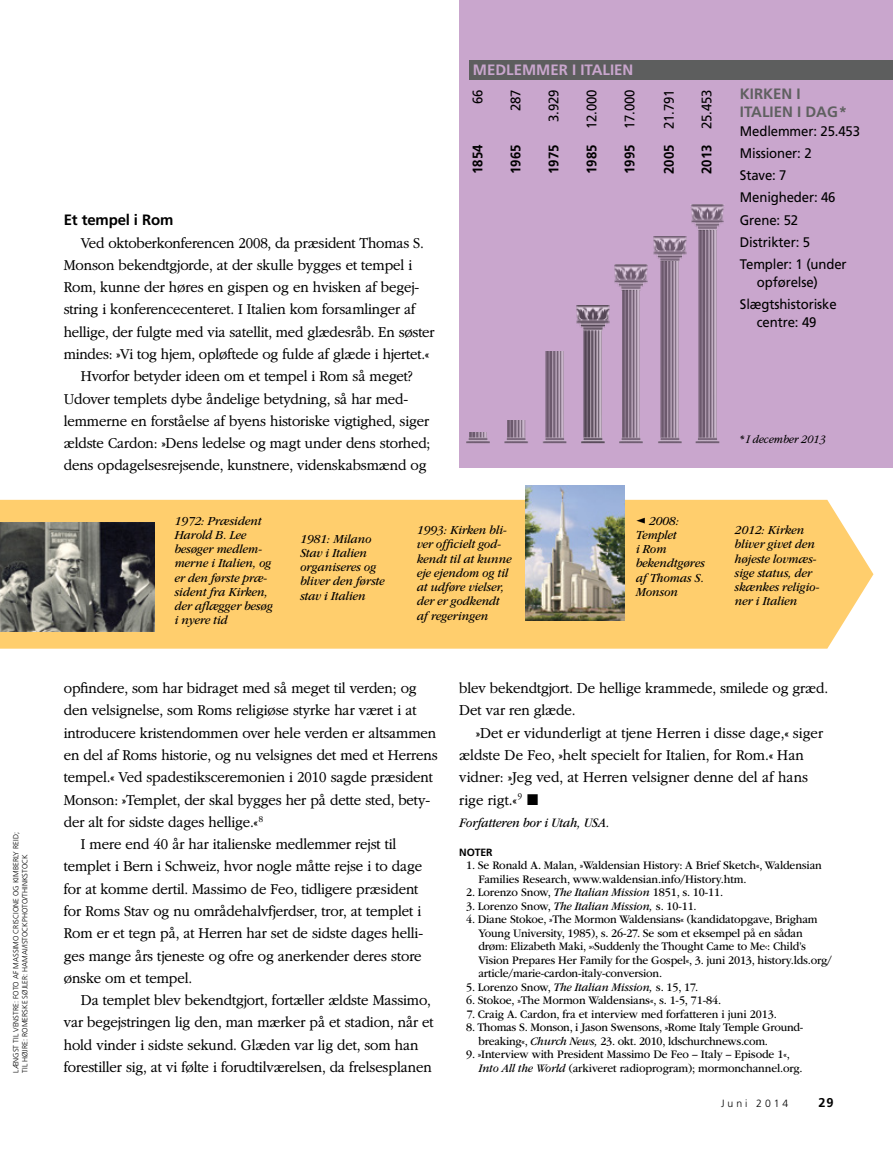
<style>
.page{position:relative;width:893px;height:1161px;background:#fff}
.page>*{position:absolute;margin:0;border:0;box-sizing:border-box;transform-origin:0 0}
.ARTCL_para{font:300 15.75px/22.2px "Garamondlds Lat Plus";letter-spacing:-.01em;color:#000;scale:.95 1}
.SIDE_title_SMALL{font:700 15px/18px "Frutigerlds Lat";color:#5f6060}
.SIDE_title_Small_BAR{font:700 15px "Frutigerlds Lat";color:#c9a6cd}
.t1{font:700 15px "Frutigerlds Lat";letter-spacing:-.01em;color:#000}
.SIDE_para_SMALL{font:13.8px/18px "Frutigerlds Lat";letter-spacing:-.01em;color:#000;scale:.95 1}
.TBLDATA_para{font:13.8px "Frutigerlds Lat";letter-spacing:-.01em;color:#000;scale:.95 1}
.TBLDATA_parabold{font:700 13.8px "Frutigerlds Lat";letter-spacing:-.01em;color:#000;scale:.95 1}
.SIDE_title_SMALL-2{font:13.8px "Frutigerlds Lat";letter-spacing:-.01em;color:#000;scale:.95 1}
.Bio_para{font:italic 13.5px "Garamondlds Lat";letter-spacing:-.01em;color:#000;scale:.92 1}
.SIDE-LISTnoMRk-1_par{font:italic 12.75px/14.2px "Garamondlds Lat";letter-spacing:-.01em;color:#000;scale:.95 1}
.t2{font:700 12.75px "Frutigerlds Lat";color:#000}
.NOTEnmbr_para{font:12px/13.5px "Garamondlds Lat";letter-spacing:-.015em;color:#000;scale:.95 1}
.NOTEnmbr_para_last{font:12px/13.5px "Garamondlds Lat";letter-spacing:-.01em;color:#000;scale:.95 1}
.NOTEnmbr_para_first{font:12px/13.5px "Garamondlds Lat";letter-spacing:-.01em;color:#000;scale:.95 1}
.ARTCL-EVT_para{font:italic 300 12px "Garamondlds Lat Plus";letter-spacing:-.01em;color:#000;scale:.95 1}
.t3{font:300 10.5px "Frutigerlds Lat";letter-spacing:.28em;color:#000}
.NOTE_title{font:700 10.5px "Frutigerlds Lat";letter-spacing:-.01em;color:#000}
.FIGimg-CRDT_para{font:300 7.5px/9px "Frutigerlds Lat";color:#000}
.s1{font-style:italic}
</style>
<div class="page">
<div style="left:0;top:500px;width:873px;height:149px;background:#ffce6d"></div>
<div style="left:459px;top:0;width:434px;height:468px;background:#c9a6cd"></div>
<img style="left:0;top:522px;width:154px;height:110px">
<img style="left:526px;top:486px;width:99px;height:135px">
<img style="left:576px;top:305px;width:34px;height:26px">
<img style="left:584px;top:331px;width:18px;height:106px">
<img style="left:581px;top:437px;width:24px;height:7px">
<img style="left:614px;top:265px;width:34px;height:25px">
<img style="left:622px;top:290px;width:18px;height:147px">
<img style="left:619px;top:437px;width:24px;height:7px">
<img style="left:653px;top:236px;width:34px;height:26px">
<img style="left:661px;top:262px;width:18px;height:175px">
<img style="left:658px;top:437px;width:24px;height:7px">
<img style="left:691px;top:205px;width:33px;height:25px">
<img style="left:698px;top:230px;width:18px;height:207px">
<img style="left:695px;top:437px;width:24px;height:7px">
<img style="left:546px;top:351px;width:17px;height:86px">
<img style="left:542px;top:437px;width:24px;height:7px">
<img style="left:507px;top:421px;width:18px;height:16px">
<img style="left:504px;top:437px;width:24px;height:7px">
<img style="left:469px;top:433px;width:18px;height:4px">
<img style="left:466px;top:437px;width:24px;height:7px">
<div style="left:469px;top:60px;width:424px;height:19px;background:#5d5e5e"></div>
<p class="FIGimg-CRDT_para" style="left:11px;top:1073px;width:242px;rotate:-90deg">LÆNGST TIL VENSTRE: FOTO AF MASSIMO CRISCIONE OG KIMBERLY REID;<br>TIL HØJRE: ROMERSKE SØJLER: HAMAI/ISTOCKPHOTO/THINKSTOCK</p>
<p class="t1" style="left:64px;top:209px;width:111px">Et tempel i Rom</p>
<p class="ARTCL_para" style="left:64px;top:230px;width:392px;text-indent:17px">Ved oktoberkonferencen 2008, da præsident Thomas S.<br>Monson bekendtgjorde, at der skulle bygges et tempel i Rom, kunne der høres en gispen og en hvisken af begej&shy;string i konferencecenteret. I Italien kom forsamlinger af hellige, der fulgte med via satellit, med glædesråb. En søster mindes: »Vi tog hjem, opløftede og fulde af glæde i hjertet.«</p>
<p class="ARTCL_para" style="left:64px;top:364px;width:388px;text-indent:17px">Hvorfor betyder ideen om et tempel i Rom så meget?<br>Udover templets dybe åndelige betydning, så har med&shy;lemmerne en forståelse af byens historiske vigtighed, siger ældste Cardon: »Dens ledelse og magt under dens storhed; dens opdagelsesrejsende, kunstnere, videnskabsmænd og</p>
<p class="SIDE_title_Small_BAR" style="left:473px;top:58px;width:162px">MEDLEMMER I ITALIEN</p>
<p class="TBLDATA_para" style="left:467px;top:104px;width:17px;rotate:-90deg">66</p>
<p class="TBLDATA_parabold" style="left:467px;top:174px;width:32px;rotate:-90deg">1854</p>
<p class="TBLDATA_para" style="left:505px;top:111px;width:24px;rotate:-90deg">287</p>
<p class="TBLDATA_parabold" style="left:505px;top:174px;width:32px;rotate:-90deg">1965</p>
<p class="TBLDATA_para" style="left:543px;top:122px;width:36px;rotate:-90deg">3.929</p>
<p class="TBLDATA_parabold" style="left:543px;top:174px;width:32px;rotate:-90deg">1975</p>
<p class="TBLDATA_para" style="left:581px;top:129px;width:43px;rotate:-90deg">12.000</p>
<p class="TBLDATA_parabold" style="left:581px;top:174px;width:32px;rotate:-90deg">1985</p>
<p class="TBLDATA_para" style="left:619px;top:129px;width:43px;rotate:-90deg">17.000</p>
<p class="TBLDATA_parabold" style="left:619px;top:174px;width:32px;rotate:-90deg">1995</p>
<p class="TBLDATA_para" style="left:659px;top:129px;width:43px;rotate:-90deg">21.791</p>
<p class="TBLDATA_parabold" style="left:659px;top:174px;width:32px;rotate:-90deg">2005</p>
<p class="TBLDATA_para" style="left:696px;top:129px;width:43px;rotate:-90deg">25.453</p>
<p class="TBLDATA_parabold" style="left:696px;top:174px;width:32px;rotate:-90deg">2013</p>
<p class="SIDE_title_SMALL" style="left:740px;top:84px;width:109px">KIRKEN I<br>ITALIEN I DAG*</p>
<p class="SIDE_title_SMALL-2" style="left:740px;top:120px;width:128px">Medlemmer: 25.453</p>
<p class="SIDE_para_SMALL" style="left:740px;top:143px;width:77px">Missioner: 2</p>
<p class="SIDE_para_SMALL" style="left:740px;top:165px;width:51px">Stave: 7</p>
<p class="SIDE_para_SMALL" style="left:740px;top:187px;width:102px">Menigheder: 46</p>
<p class="SIDE_para_SMALL" style="left:740px;top:210px;width:63px">Grene: 52</p>
<p class="SIDE_para_SMALL" style="left:740px;top:232px;width:75px">Distrikter: 5</p>
<p class="SIDE_para_SMALL" style="left:757px;top:254px;width:96px;text-indent:-17px">Templer: 1 (under opførelse)</p>
<p class="SIDE_para_SMALL" style="left:740px;top:295px;width:104px;text-align:center">Slægtshistoriske centre: 49</p>
<p class="ARTCL-EVT_para" style="left:740px;top:431px;width:92px">* I december 2013</p>
<p class="SIDE-LISTnoMRk-1_par" style="left:174px;top:513px;width:105px">1972: Præsident<br>Harold B. Lee besøger medlem&shy;merne i Italien, og er den første præ&shy;sident fra Kirken, der aflægger besøg i nyere tid</p>
<p class="SIDE-LISTnoMRk-1_par" style="left:300px;top:531px;width:91px">1981: Milano<br>Stav i Italien organiseres og bliver den første stav i Italien</p>
<p class="SIDE-LISTnoMRk-1_par" style="left:417px;top:522px;width:101px">1993: Kirken bli&shy;ver officielt god&shy;kendt til at kunne eje ejendom og til at udføre vielser, der er godkendt af regeringen</p>
<p class="SIDE-LISTnoMRk-1_par" style="left:636px;top:513px;width:74px">◄ 2008:<br>Templet<br>i Rom bekendtgøres af Thomas S.<br>Monson</p>
<p class="SIDE-LISTnoMRk-1_par" style="left:735px;top:522px;width:91px">2012: Kirken bliver givet den højeste lovmæs&shy;sige status, der skænkes religio&shy;ner i Italien</p>
<p class="ARTCL_para" style="left:64px;top:676px;width:395px">opfindere, som har bidraget med så meget til verden; og den velsignelse, som Roms religiøse styrke har været i at introducere kristendommen over hele verden er altsammen en del af Roms historie, og nu velsignes det med et Herrens tempel.« Ved spadestiksceremonien i 2010 sagde præsident Monson: »Templet, der skal bygges her på dette sted, bety&shy;der alt for sidste dages hellige.« <sup>8</sup></p>
<p class="ARTCL_para" style="left:64px;top:832px;width:380px;text-indent:17px">I mere end 40 år har italienske medlemmer rejst til templet i Bern i Schweiz, hvor nogle måtte rejse i to dage for at komme dertil. Massimo de Feo, tidligere præsident for Roms Stav og nu områdehalvfjerdser, tror, at templet i Rom er et tegn på, at Herren har set de sidste dages helli&shy;ges mange års tjeneste og ofre og anerkender deres store ønske om et tempel.</p>
<p class="ARTCL_para" style="left:64px;top:988px;width:391px;text-indent:17px">Da templet blev bekendtgjort, fortæller ældste Massimo, var begejstringen lig den, man mærker på et stadion, når et hold vinder i sidste sekund. Glæden var lig det, som han</p>
<p class="ARTCL_para" style="left:64px;top:1055px;width:389px">forestiller sig, at vi følte i forudtilværelsen, da frelsesplanen</p>
<p class="ARTCL_para" style="left:459px;top:676px;width:390px">blev bekendtgjort. De hellige krammede, smilede og græd.<br>Det var ren glæde.</p>
<p class="ARTCL_para" style="left:459px;top:720px;width:384px;text-indent:17px">»Det er vidunderligt at tjene Herren i disse dage,« siger ældste De Feo, »helt specielt for Italien, for Rom.« Han vidner: »Jeg ved, at Herren velsigner denne del af hans rige rigt.« <sup>9</sup> ◼</p>
<p class="Bio_para" style="left:459px;top:813px;width:165px">Forfatteren bor i Utah, USA.</p>
<p class="NOTE_title" style="left:459px;top:844px;width:35px">NOTER</p>
<p class="NOTEnmbr_para_first" style="left:478px;top:858px;width:363px;text-indent:-12px">1. Se Ronald A. Malan, »Waldensian History: A Brief Sketch«, Waldensian<br>Families Research, www.waldensian.info/History.htm.</p>
<p class="NOTEnmbr_para" style="left:466px;top:885px;width:272px">2. Lorenzo Snow, <span class="s1">The Italian Mission</span> 1851, s. 10-11.</p>
<p class="NOTEnmbr_para" style="left:466px;top:898px;width:244px">3. Lorenzo Snow, <span class="s1">The Italian Mission,</span> s. 10-11.</p>
<p class="NOTEnmbr_para" style="left:478px;top:912px;width:374px;text-indent:-12px">4. Diane Stokoe, »The Mormon Waldensians« (kandidatopgave, Brigham Young University, 1985), s. 26-27. Se som et eksempel på en sådan drøm: Elizabeth Maki, »›Suddenly the Thought Came to Me‹: Child’s Vision Prepares Her Family for the Gospel«, 3. juni 2013, history.lds.org/ article/marie-cardon-italy-conversion.</p>
<p class="NOTEnmbr_para" style="left:466px;top:979px;width:246px">5. Lorenzo Snow, <span class="s1">The Italian Mission,</span> s. 15, 17.</p>
<p class="NOTEnmbr_para" style="left:466px;top:993px;width:270px">6. Stokoe, »The Mormon Waldensians«, s. 1-5, 71-84.</p>
<p class="NOTEnmbr_para" style="left:467px;top:1006px;width:328px">7. Craig A. Cardon, fra et interview med forfatteren i juni 2013.</p>
<p class="NOTEnmbr_para" style="left:478px;top:1020px;width:343px;text-indent:-12px">8. Thomas S. Monson, i Jason Swensons, »Rome Italy Temple Ground&shy;breaking«, <span class="s1">Church News,</span> 23. okt. 2010, ldschurchnews.com.</p>
<p class="NOTEnmbr_para_last" style="left:478px;top:1047px;width:343px;text-indent:-12px">9. »Interview with President Massimo De Feo – Italy – Episode 1«,<br><span class="s1">Into All the World</span> (arkiveret radioprogram); mormonchannel.org.</p>
<p class="t3" style="left:721px;top:1095px;width:69px">Juni 2014</p>
<p class="t2" style="left:819px;top:1092px;width:16px">29</p>
</div>
